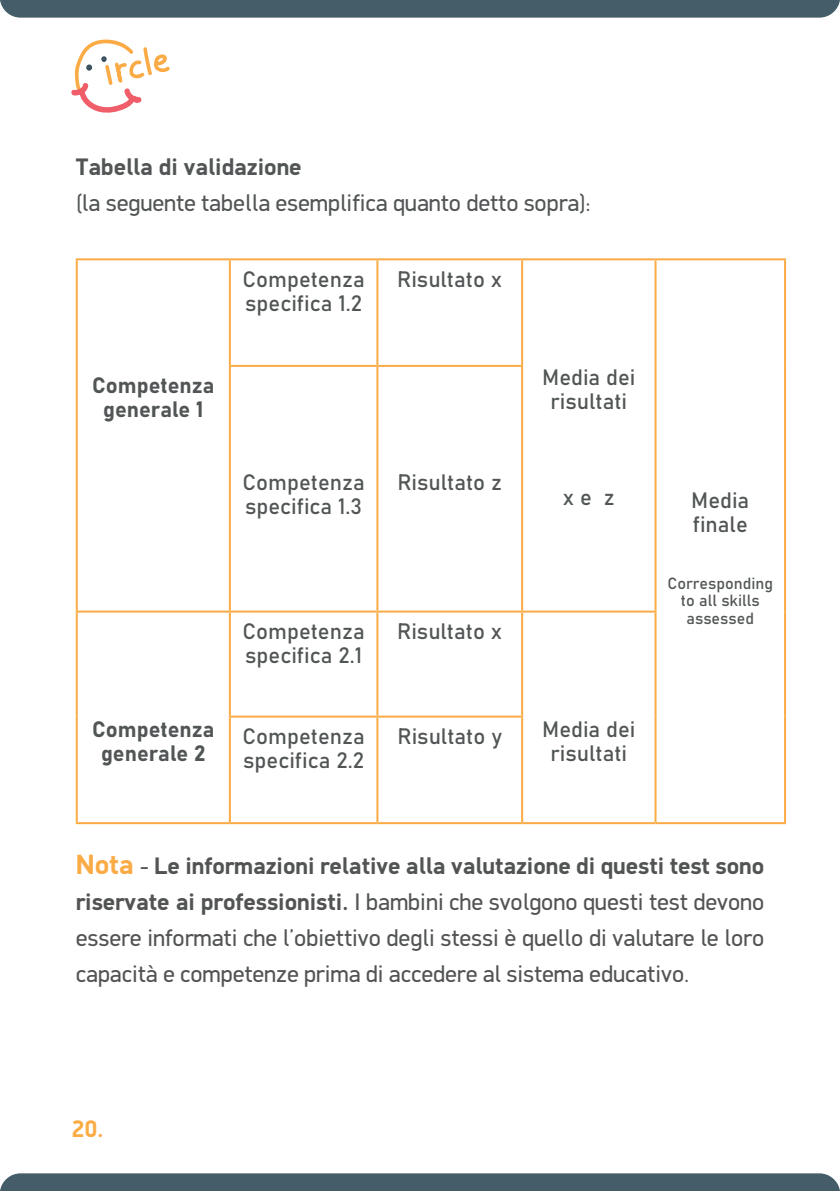
<style>
.page{position:relative;width:840px;height:1191px;background:#fff}
.page>*{position:absolute;margin:0;border:0;box-sizing:border-box;transform-origin:0 0}
.t1{font:24px/36px "PF Din Display";color:#525454;text-align:justify}
.t2{font:24px "PF Din Display";color:#525556}
.t3{font:700 24px "PF Din Display";color:#525556}
.t4{font:700 24px "PF Din Display";color:#fbac44}
.t5{font:22px/23.8px "Bahnschrift";color:#525556}
.t6{font:16px/17.2px "Bahnschrift";color:#525556;text-align:center}
.s1{font-weight:700;font-size:28px;color:#faab45}
.s2{font-weight:700}
</style>
<div class="page">
<svg style="left:71px;top:39px;width:99px;height:74px"></svg>
<div style="left:0;top:0;width:839px;height:18px;background:#455d69"></div>
<div style="left:0;top:1173px;width:839px;height:18px;background:#455d69"></div>
<hr style="left:76px;top:258px;width:154px;height:2px;background:#faab45">
<hr style="left:76px;top:260px;width:2px;height:106px;background:#faab45">
<hr style="left:76px;top:366px;width:2px;height:244px;background:#faab45">
<hr style="left:230px;top:258px;width:147px;height:2px;background:#faab45">
<hr style="left:229px;top:260px;width:2px;height:105px;background:#faab45">
<hr style="left:377px;top:258px;width:145px;height:2px;background:#faab45">
<hr style="left:376px;top:260px;width:2px;height:105px;background:#faab45">
<hr style="left:522px;top:258px;width:133px;height:2px;background:#faab45">
<hr style="left:521px;top:260px;width:2px;height:105px;background:#faab45">
<hr style="left:655px;top:258px;width:130px;height:2px;background:#faab45">
<hr style="left:654px;top:260px;width:2px;height:106px;background:#faab45">
<hr style="left:783px;top:260px;width:2px;height:106px;background:#faab45">
<hr style="left:654px;top:366px;width:2px;height:244px;background:#faab45">
<hr style="left:783px;top:366px;width:2px;height:245px;background:#faab45">
<hr style="left:783px;top:611px;width:2px;height:105px;background:#faab45">
<hr style="left:783px;top:716px;width:2px;height:106px;background:#faab45">
<hr style="left:655px;top:822px;width:130px;height:2px;background:#faab45">
<hr style="left:229px;top:365px;width:148px;height:2px;background:#faab45">
<hr style="left:229px;top:367px;width:2px;height:243px;background:#faab45">
<hr style="left:377px;top:365px;width:146px;height:2px;background:#faab45">
<hr style="left:376px;top:367px;width:2px;height:243px;background:#faab45">
<hr style="left:521px;top:367px;width:2px;height:243px;background:#faab45">
<hr style="left:76px;top:610px;width:154px;height:2px;background:#faab45">
<hr style="left:76px;top:612px;width:2px;height:104px;background:#faab45">
<hr style="left:76px;top:716px;width:2px;height:106px;background:#faab45">
<hr style="left:76px;top:822px;width:154px;height:2px;background:#faab45">
<hr style="left:230px;top:610px;width:147px;height:2px;background:#faab45">
<hr style="left:229px;top:612px;width:2px;height:103px;background:#faab45">
<hr style="left:377px;top:610px;width:145px;height:2px;background:#faab45">
<hr style="left:376px;top:612px;width:2px;height:103px;background:#faab45">
<hr style="left:522px;top:610px;width:134px;height:2px;background:#faab45">
<hr style="left:521px;top:612px;width:2px;height:103px;background:#faab45">
<hr style="left:654px;top:612px;width:2px;height:104px;background:#faab45">
<hr style="left:654px;top:716px;width:2px;height:106px;background:#faab45">
<hr style="left:522px;top:822px;width:133px;height:2px;background:#faab45">
<hr style="left:229px;top:715px;width:148px;height:2px;background:#faab45">
<hr style="left:229px;top:717px;width:2px;height:105px;background:#faab45">
<hr style="left:377px;top:715px;width:146px;height:2px;background:#faab45">
<hr style="left:376px;top:717px;width:2px;height:105px;background:#faab45">
<hr style="left:521px;top:717px;width:2px;height:105px;background:#faab45">
<hr style="left:230px;top:822px;width:147px;height:2px;background:#faab45">
<hr style="left:377px;top:822px;width:145px;height:2px;background:#faab45">
<p class="t3" style="left:76px;top:152px;width:227px">Tabella di validazione</p>
<p class="t2" style="left:76px;top:188px;width:516px">(la seguente tabella esemplifica quanto detto sopra):</p>
<p class="t5" style="left:92px;top:372px;width:124px;text-align:center">Competenza generale 1</p>
<p class="t5" style="left:242px;top:266px;width:124px">Competenza specifica 1.2</p>
<p class="t5" style="left:397px;top:266px;width:106px">Risultato x</p>
<p class="t5" style="left:242px;top:469px;width:124px">Competenza specifica 1.3</p>
<p class="t5" style="left:397px;top:469px;width:106px">Risultato z</p>
<p class="t5" style="left:92px;top:716px;width:124px;text-align:center">Competenza generale 2</p>
<p class="t5" style="left:242px;top:618px;width:124px">Competenza specifica 2.1</p>
<p class="t5" style="left:397px;top:618px;width:106px">Risultato x</p>
<p class="t5" style="left:242px;top:723px;width:124px">Competenza specifica 2.2</p>
<p class="t5" style="left:397px;top:723px;width:106px">Risultato y</p>
<p class="t5" style="left:542px;top:364px;width:95px;text-align:center">Media dei risultati</p>
<p class="t5" style="left:562px;top:484px;width:53px">x e z</p>
<p class="t5" style="left:690px;top:487px;width:60px">Media finale</p>
<p class="t6" style="left:667px;top:574px;width:107px">Corresponding to all skills assessed</p>
<p class="t5" style="left:542px;top:716px;width:95px;text-align:center">Media dei risultati</p>
<p class="t1" style="left:76px;top:848px;width:689px"><span class="s1">Nota</span> - <span class="s2">Le informazioni relative alla valutazione di questi test sono riservate ai professionisti.</span> I bambini che svolgono questi test devono essere informati che l’obiettivo degli stessi è quello di valutare le loro capacità e competenze prima di accedere al sistema educativo.</p>
<p class="t4" style="left:71px;top:1114px;width:33px">20.</p>
</div>
